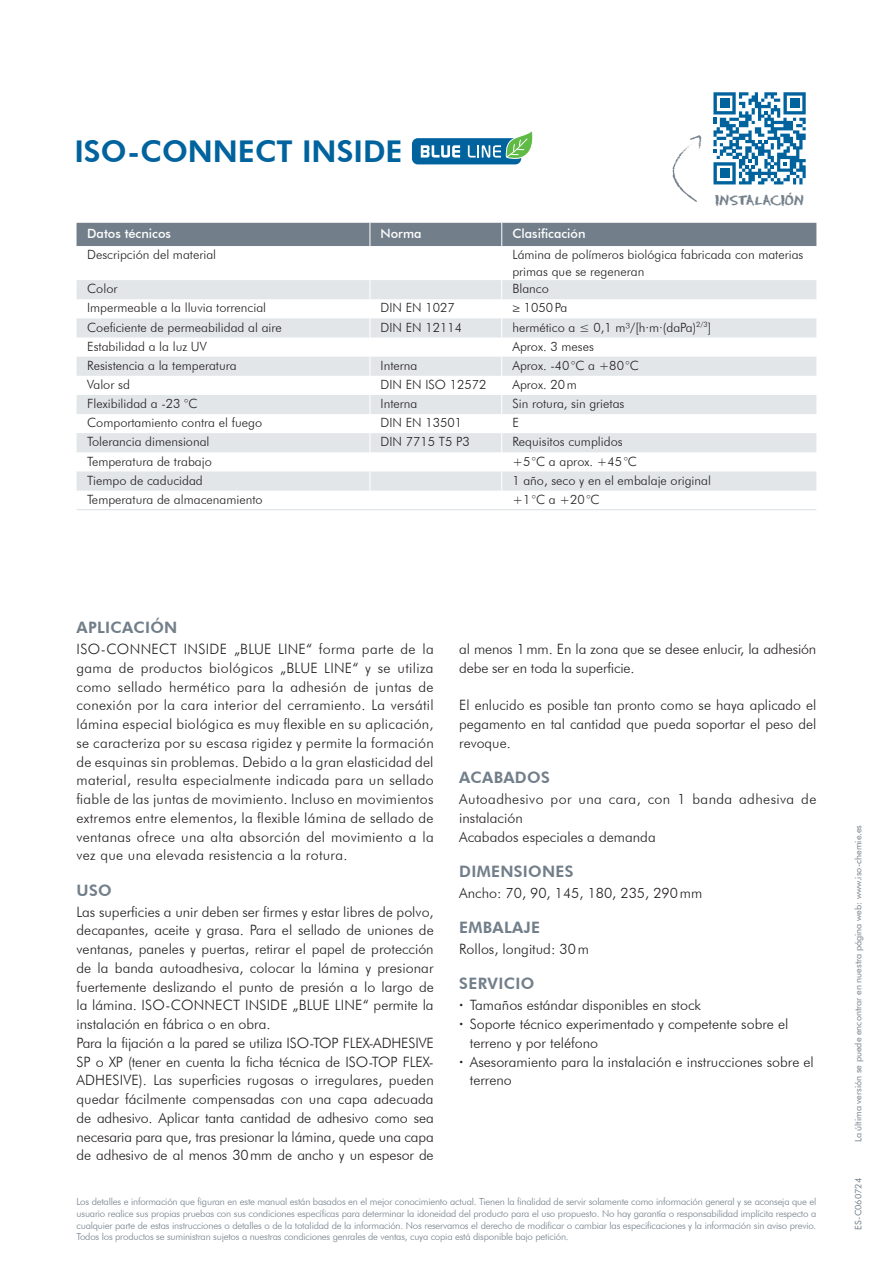
<style>
.page{position:relative;width:893px;height:1263px;background:#fff}
.page>*{position:absolute;margin:0;border:0;box-sizing:border-box;transform-origin:0 0}
.t1{font:800 30px "Futura BT";color:#00639e}
.t2{font:800 15.75px "Futura BT";letter-spacing:.02em;color:#727f8a}
.t3{font:300 14.25px/18.8px "Futura BT";color:#231f20}
.t4{font:14.25px "Chalk Dust";color:#727f8a}
.t5{font:300 12.75px/16.5px "Futura BT";color:#231f20}
.t6{font:500 12.75px "Futura BT";color:#fff}
.t7{font:300 9.75px/11.7px "Futura BT";letter-spacing:-.02em;color:#727f8a;text-align:justify}
.t8{font:9px "Futura BT";color:#727f8a}
.s1{font-family:"Helvetica Neue LTW1 G"}
.s2{font-weight:800}
</style>
<div class="page">
<svg style="left:713px;top:92px;width:93px;height:92px"></svg>
<svg style="left:672px;top:135px;width:30px;height:67px"></svg>
<svg style="left:77px;top:280px;width:739px;height:211px;fill:#e2e6e9"></svg>
<div style="left:77px;top:223px;width:739px;height:23px;background:#727f8a"></div>
<svg style="left:370px;top:280px;width:1px;height:211px"></svg>
<svg style="left:501px;top:280px;width:1px;height:211px"></svg>
<hr style="left:77px;top:509px;width:293px;height:1px;background:#dadfe3">
<hr style="left:370px;top:509px;width:132px;height:1px;background:#dadfe3">
<hr style="left:502px;top:509px;width:314px;height:1px;background:#dadfe3">
<div style="left:412px;top:138px;width:109px;height:26px;background:#00639e;border-radius:6px"></div>
<svg style="left:421px;top:145px;width:39px;height:13px"></svg>
<svg style="left:468px;top:131px;width:65px;height:33px"></svg>
<h1 class="t1" style="left:74px;top:133px;width:330px">ISO-CONNECT INSIDE</h1>
<p class="t4" style="left:715px;top:192px;width:90px">INSTALACIÓN</p>
<p class="t6" style="left:87px;top:225px;width:85px">Datos técnicos</p>
<p class="t6" style="left:381px;top:225px;width:43px">Norma</p>
<p class="t6" style="left:512px;top:225px;width:75px">Clasificación</p>
<p class="t5" style="left:87px;top:246px;width:131px">Descripción del material</p>
<p class="t5" style="left:512px;top:246px;width:293px">Lámina de polímeros biológica fabricada con materias primas que se regeneran</p>
<p class="t5" style="left:87px;top:280px;width:32px">Color</p>
<p class="t5" style="left:512px;top:280px;width:38px">Blanco</p>
<p class="t5" style="left:87px;top:300px;width:181px">Impermeable a la lluvia torrencial</p>
<p class="t5" style="left:381px;top:300px;width:76px">DIN EN 1027</p>
<p class="t5" style="left:512px;top:300px;width:56px"><span class="s1">≥</span> 1050Pa</p>
<p class="t5" style="left:87px;top:319px;width:196px">Coeficiente de permeabilidad al aire</p>
<p class="t5" style="left:381px;top:319px;width:83px">DIN EN 12114</p>
<p class="t5" style="left:512px;top:319px;width:200px">hermético a ≤ 0,1 m³/[h·m·(daPa)<sup>2/3</sup>]</p>
<p class="t5" style="left:87px;top:338px;width:121px">Estabilidad a la luz UV</p>
<p class="t5" style="left:512px;top:338px;width:83px">Aprox. 3 meses</p>
<p class="t5" style="left:87px;top:357px;width:151px">Resistencia a la temperatura</p>
<p class="t5" style="left:381px;top:357px;width:38px">Interna</p>
<p class="t5" style="left:512px;top:357px;width:128px">Aprox. -40°C a +80°C</p>
<p class="t5" style="left:87px;top:376px;width:44px">Valor sd</p>
<p class="t5" style="left:381px;top:376px;width:107px">DIN EN ISO 12572</p>
<p class="t5" style="left:512px;top:376px;width:66px">Aprox. 20m</p>
<p class="t5" style="left:87px;top:395px;width:112px">Flexibilidad a -23 °C</p>
<p class="t5" style="left:381px;top:395px;width:38px">Interna</p>
<p class="t5" style="left:512px;top:395px;width:114px">Sin rotura, sin grietas</p>
<p class="t5" style="left:87px;top:414px;width:176px">Comportamiento contra el fuego</p>
<p class="t5" style="left:381px;top:414px;width:83px">DIN EN 13501</p>
<p class="t5" style="left:512px;top:414px;width:8px">E</p>
<p class="t5" style="left:87px;top:433px;width:124px">Tolerancia dimensional</p>
<p class="t5" style="left:381px;top:433px;width:91px">DIN 7715 T5 P3</p>
<p class="t5" style="left:512px;top:433px;width:112px">Requisitos cumplidos</p>
<p class="t5" style="left:87px;top:453px;width:126px">Temperatura de trabajo</p>
<p class="t5" style="left:512px;top:453px;width:126px">+5°C a aprox. +45°C</p>
<p class="t5" style="left:87px;top:472px;width:117px">Tiempo de caducidad</p>
<p class="t5" style="left:512px;top:472px;width:200px">1 año, seco y en el embalaje original</p>
<p class="t5" style="left:87px;top:491px;width:177px">Temperatura de almacenamiento</p>
<p class="t5" style="left:512px;top:491px;width:89px">+1°C a +20°C</p>
<p class="t2" style="left:77px;top:618px;width:102px">APLICACIÓN</p>
<p class="t3" style="left:77px;top:639px;width:359px;text-align:justify">ISO-CONNECT INSIDE „BLUE LINE“ forma parte de la gama de productos biológicos „BLUE LINE“ y se utiliza como sellado hermético para la adhesión de juntas de conexión por la cara interior del cerramiento. La versátil lámina especial biológica es muy flexible en su aplicación, se caracteriza por su escasa rigidez y permite la formación de esquinas sin problemas. Debido a la gran elasticidad del material, resulta especialmente indicada para un sellado fiable de las juntas de movimiento. Incluso en movimientos extremos entre elementos, la flexible lámina de sellado de ventanas ofrece una alta absorción del movimiento a la vez que una elevada resistencia a la rotura.</p>
<p class="t2" style="left:77px;top:880px;width:37px">USO</p>
<p class="t3" style="left:77px;top:902px;width:359px">Las superficies a unir deben ser firmes y estar libres de polvo, decapantes, aceite y grasa. Para el sellado de uniones de ventanas, paneles y puertas, retirar el papel de protección de la banda autoadhesiva, colocar la lámina y presionar fuertemente deslizando el punto de presión a lo largo de la lámina. ISO-CONNECT INSIDE „BLUE LINE“ permite la instalación en fábrica o en obra.<br>Para la fijación a la pared se utiliza ISO-TOP FLEX-ADHESIVE SP o XP (tener en cuenta la ficha técnica de ISO-TOP FLEX-ADHESIVE). Las superficies rugosas o irregulares, pueden quedar fácilmente compensadas con una capa adecuada de adhesivo. Aplicar tanta cantidad de adhesivo como sea necesaria para que, tras presionar la lámina, quede una capa de adhesivo de al menos 30mm de ancho y un espesor de</p>
<p class="t3" style="left:459px;top:639px;width:359px">al menos 1mm. En la zona que se desee enlucir, la adhesión debe ser en toda la superficie.</p>
<p class="t3" style="left:459px;top:696px;width:359px;text-align:justify">El enlucido es posible tan pronto como se haya aplicado el pegamento en tal cantidad que pueda soportar el peso del revoque.</p>
<p class="t2" style="left:459px;top:768px;width:92px">ACABADOS</p>
<p class="t3" style="left:459px;top:789px;width:359px">Autoadhesivo por una cara, con 1 banda adhesiva de instalación<br>Acabados especiales a demanda</p>
<p class="t2" style="left:459px;top:862px;width:116px">DIMENSIONES</p>
<p class="t3" style="left:459px;top:883px;width:245px">Ancho: 70, 90, 145, 180, 235, 290mm</p>
<p class="t2" style="left:459px;top:918px;width:82px">EMBALAJE</p>
<p class="t3" style="left:459px;top:939px;width:131px">Rollos, longitud: 30m</p>
<p class="t2" style="left:459px;top:974px;width:77px">SERVICIO</p>
<p class="t3" style="left:459px;top:996px;width:243px"><span class="s2">·</span> Tamaños estándar disponibles en stock</p>
<p class="t3" style="left:459px;top:1014px;width:331px"><span class="s2">·</span> Soporte técnico experimentado y competente sobre el</p>
<p class="t3" style="left:470px;top:1033px;width:130px">terreno y por teléfono</p>
<p class="t3" style="left:459px;top:1052px;width:356px"><span class="s2">·</span> Asesoramiento para la instalación e instrucciones sobre el</p>
<p class="t3" style="left:470px;top:1071px;width:44px">terreno</p>
<p class="t7" style="left:77px;top:1196px;width:741px">Los detalles e información que figuran en este manual están basados en el mejor conocimiento actual. Tienen la finalidad de servir solamente como información general y se aconseja que el usuario realice sus propias pruebas con sus condiciones específicas para determinar la idoneidad del producto para el uso propuesto. No hay garantía o responsabilidad implícita respecto a cualquier parte de estas instrucciones o detalles o de la totalidad de la información. Nos reservamos el derecho de modificar o cambiar las especificaciones y la información sin aviso previo.<br>Todos los productos se suministran sujetos a nuestras condiciones genrales de ventas, cuya copia está disponible bajo petición.</p>
<p class="t8" style="left:853px;top:1142px;width:319px;rotate:-90deg">La última versión se puede encontrar en nuestra página web: www.iso-chemie.es</p>
<p class="t8" style="left:853px;top:1229px;width:53px;rotate:-90deg">ES-C060724</p>
</div>
